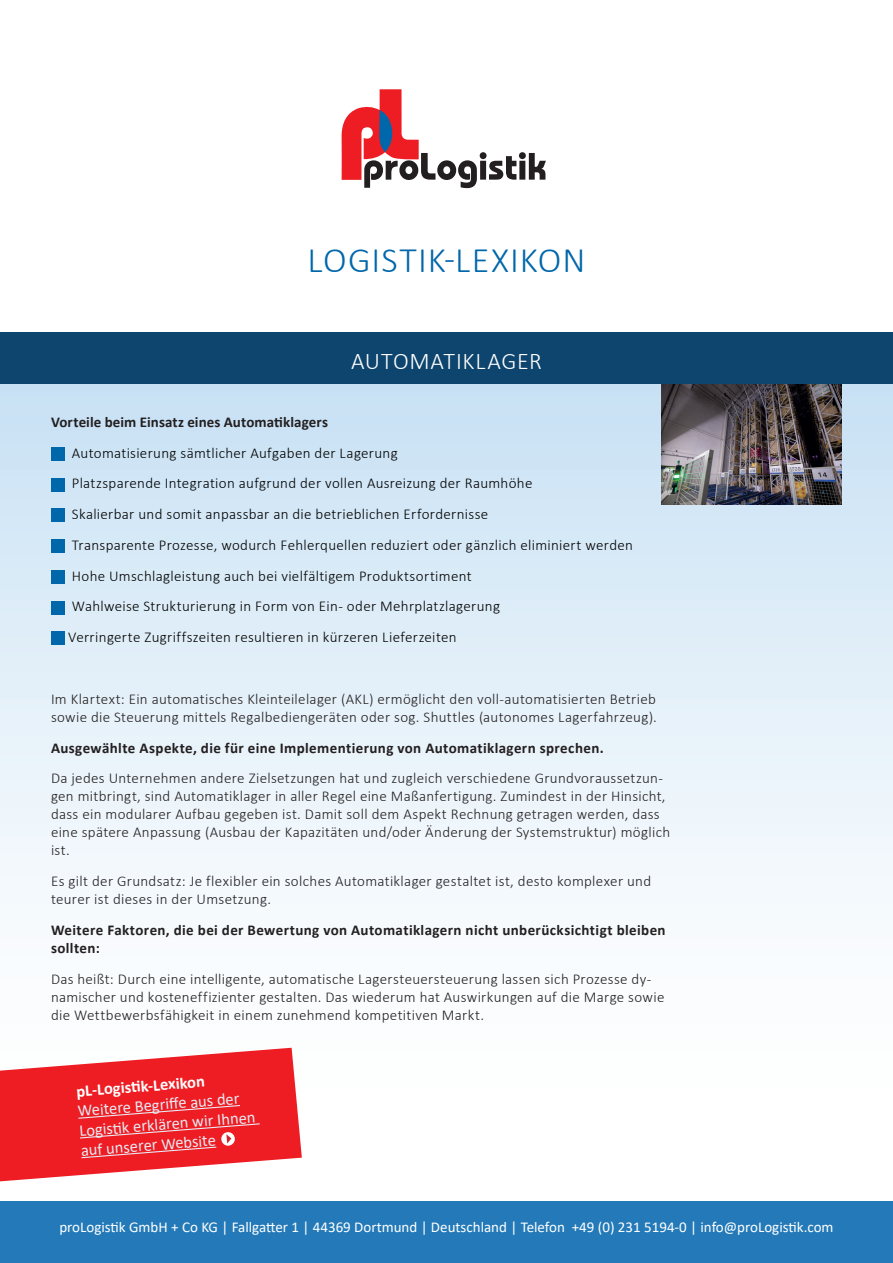
<style>
.page{position:relative;width:893px;height:1263px;background:#fff}
.page>*{position:absolute;margin:0;border:0;box-sizing:border-box;transform-origin:0 0}
.t1{font:300 36px "Calibri";letter-spacing:.03em;color:#0067aa}
.t2{font:300 24px "Calibri";letter-spacing:.025em;color:#fff}
.t3{font:16.5px/19.6px "Calibri";color:#e8ebf4}
.t4{font:700 16.5px "Calibri";color:#fff}
.t5{font:300 15px/18px "Calibri";letter-spacing:.02em;color:#231f20}
.t6{font:300 15px/30.8px "Calibri";letter-spacing:.02em;color:#000}
.t7{font:700 15px/18px "Calibri";letter-spacing:.025em;color:#231f20}
.t8{font:15px "Calibri";color:#fff}
.t9{font:700 15px "Calibri";letter-spacing:.005em;color:#231f20}
</style>
<div class="page">
<div style="left:0;top:333px;width:893px;height:55px;background:#0d456e"></div>
<div style="left:0;top:385px;width:893px;height:733px;background:linear-gradient(to bottom,#cae2f4,#fff)"></div>
<div style="left:0;top:1201px;width:893px;height:62px;background:#247ab8"></div>
<svg style="left:342px;top:89px;width:204px;height:99px"></svg>
<div style="left:51px;top:447px;width:13px;height:13px;background:#0067aa"></div>
<div style="left:51px;top:478px;width:13px;height:13px;background:#0067aa"></div>
<div style="left:51px;top:509px;width:13px;height:13px;background:#0067aa"></div>
<div style="left:51px;top:539px;width:13px;height:14px;background:#0067aa"></div>
<div style="left:51px;top:570px;width:13px;height:13px;background:#0067aa"></div>
<div style="left:51px;top:601px;width:13px;height:13px;background:#0067aa"></div>
<div style="left:51px;top:632px;width:13px;height:13px;background:#0067aa"></div>
<img style="left:662px;top:385px;width:180px;height:120px">
<svg style="left:0;top:1048px;width:302px;height:133px"></svg>
<h1 class="t1" style="left:308px;top:238px;width:279px">LOGISTIK-LEXIKON</h1>
<h2 class="t2" style="left:351px;top:346px;width:192px">AUTOMATIKLAGER</h2>
<p class="t9" style="left:51px;top:411px;width:278px">Vorteile beim Einsatz eines Automatiklagers</p>
<p class="t6" style="left:68px;top:437px;width:566px">Automatisierung sämtlicher Aufgaben der Lagerung<br>Platzsparende Integration aufgrund der vollen Ausreizung der Raumhöhe<br>Skalierbar und somit anpassbar an die betrieblichen Erfordernisse<br>Transparente Prozesse, wodurch Fehlerquellen reduziert oder gänzlich eliminiert werden Hohe Umschlagleistung auch bei vielfältigem Produktsortiment<br>Wahlweise Strukturierung in Form von Ein- oder Mehrplatzlagerung<br>Verringerte Zugriffszeiten resultieren in kürzeren Lieferzeiten</p>
<p class="t5" style="left:51px;top:690px;width:607px">Im Klartext: Ein automatisches Kleinteilelager (AKL) ermöglicht den voll-automatisierten Betrieb sowie die Steuerung mittels Regalbediengeräten oder sog. Shuttles (autonomes Lagerfahrzeug).</p>
<p class="t7" style="left:51px;top:738px;width:554px">Ausgewählte Aspekte, die für eine Implementierung von Automatiklagern sprechen.</p>
<p class="t5" style="left:51px;top:769px;width:621px">Da jedes Unternehmen andere Zielsetzungen hat und zugleich verschiedene Grundvoraussetzun&shy;gen mitbringt, sind Automatiklager in aller Regel eine Maßanfertigung. Zumindest in der Hinsicht, dass ein modularer Aufbau gegeben ist. Damit soll dem Aspekt Rechnung getragen werden, dass eine spätere Anpassung (Ausbau der Kapazitäten und/oder Änderung der Systemstruktur) möglich ist.</p>
<p class="t5" style="left:51px;top:872px;width:602px">Es gilt der Grundsatz: Je flexibler ein solches Automatiklager gestaltet ist, desto komplexer und teurer ist dieses in der Umsetzung.</p>
<p class="t7" style="left:51px;top:921px;width:616px">Weitere Faktoren, die bei der Bewertung von Automatiklagern nicht unberücksichtigt bleiben sollten:</p>
<p class="t5" style="left:51px;top:969px;width:615px">Das heißt: Durch eine intelligente, automatische Lagersteuersteuerung lassen sich Prozesse dy&shy;namischer und kosteneffizienter gestalten. Das wiederum hat Auswirkungen auf die Marge sowie die Wettbewerbsfähigkeit in einem zunehmend kompetitiven Markt.</p>
<p class="t4" style="left:75px;top:1080px;width:130px;rotate:-5deg">pL-Logisti k-Lexikon</p>
<p class="t3" style="left:77px;top:1101px;width:178px;rotate:-5deg">Weitere Begriff e aus der<br>Logisti k erklären wir Ihnen auf unserer Website</p>
<p class="t8" style="left:59px;top:1217px;width:776px">proLogistik GmbH + Co KG | Fallgatter 1 | 44369 Dortmund | Deutschland | Telefon +49 (0) 231 5194-0 | info@proLogistik.com</p>
</div>
